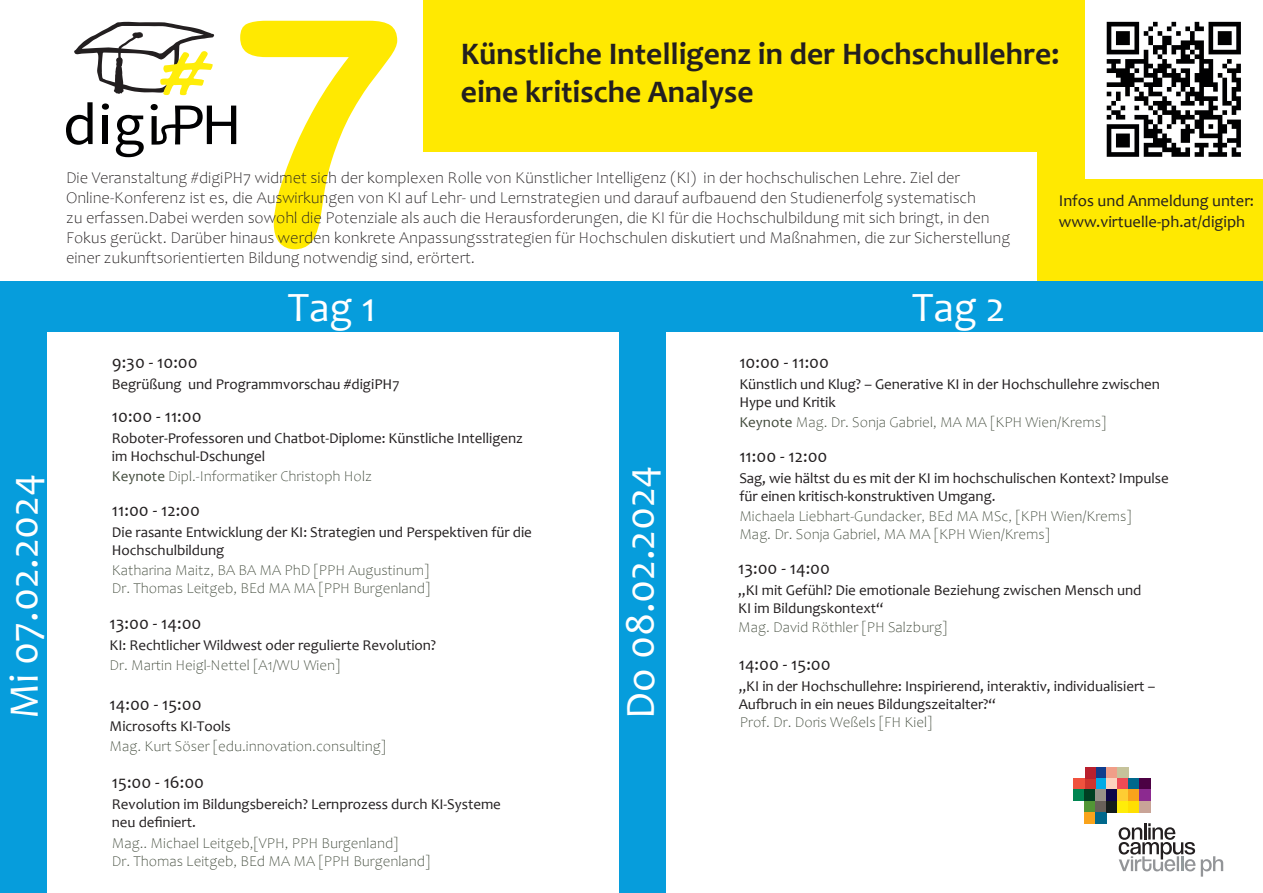
<style>
.page{position:relative;width:1263px;height:893px;background:#fff}
.page>*{position:absolute;margin:0;border:0;box-sizing:border-box;transform-origin:0 0}
.t1{font:316.8px "Arial Rounded MT Bold";color:#ffe901}
.t2{font:42px "Candara";color:#fff}
.t3{font:700 31.5px/37.8px "Candara";color:#231f20}
.t4{font:18px "Candara";color:#231f20}
.t5{font:300 16.5px/19.8px "Candara";color:#231f20}
.t6{font:16.5px/20.4px "Candara";color:#231f20}
.t7{font:15px/18px "Candara";letter-spacing:-.005em;color:#231f20}
.t8{font:300 15px/18px "Candara";color:#434c3d}
.s1{font-weight:400}
</style>
<div class="page">
<div style="left:1037px;top:130px;width:226px;height:153px;background:#ffe901"></div>
<div style="left:619px;top:281px;width:47px;height:612px;background:#069ddc"></div>
<div style="left:0;top:281px;width:47px;height:612px;background:#069ddc"></div>
<div style="left:423px;top:0;width:840px;height:151px;background:#ffe901"></div>
<img style="left:1086px;top:1px;width:177px;height:177px">
<svg style="left:66px;top:102px;width:27px;height:43px"></svg>
<svg style="left:102px;top:103px;width:7px;height:7px"></svg>
<div style="left:103px;top:116px;width:5px;height:28px;background:#000001"></div>
<svg style="left:116px;top:115px;width:28px;height:42px"></svg>
<svg style="left:151px;top:104px;width:85px;height:41px"></svg>
<svg style="left:74px;top:22px;width:140px;height:73px"></svg>
<div style="left:0;top:281px;width:1263px;height:51px;background:#069ddc"></div>
<div style="left:1095px;top:768px;width:11px;height:11px;background:#103d8c"></div>
<div style="left:1095px;top:779px;width:11px;height:11px;background:#00abe7"></div>
<div style="left:1084px;top:779px;width:11px;height:11px;background:#cf342e"></div>
<div style="left:1073px;top:779px;width:11px;height:11px;background:#f0523e"></div>
<div style="left:1073px;top:790px;width:11px;height:11px;background:#008551"></div>
<div style="left:1084px;top:790px;width:11px;height:11px;background:#003f22"></div>
<div style="left:1095px;top:790px;width:11px;height:11px;background:#989189"></div>
<div style="left:1084px;top:801px;width:11px;height:11px;background:#529635"></div>
<div style="left:1095px;top:801px;width:11px;height:11px;background:#686059"></div>
<div style="left:1084px;top:812px;width:11px;height:11px;background:#f9a31b"></div>
<div style="left:1095px;top:812px;width:11px;height:11px;background:#00688c"></div>
<div style="left:1084px;top:768px;width:11px;height:11px;background:#b9202e"></div>
<div style="left:1106px;top:768px;width:11px;height:11px;background:#f09e88"></div>
<div style="left:1117px;top:768px;width:11px;height:11px;background:#c6c39b"></div>
<div style="left:1106px;top:779px;width:11px;height:11px;background:#fcd2be"></div>
<div style="left:1117px;top:779px;width:11px;height:11px;background:#ef4b55"></div>
<div style="left:1106px;top:790px;width:11px;height:11px;background:#0d0449"></div>
<div style="left:1117px;top:790px;width:11px;height:11px;background:#fecd33"></div>
<div style="left:1106px;top:801px;width:11px;height:11px;background:#141c1b"></div>
<div style="left:1117px;top:801px;width:11px;height:11px;background:#ffed09"></div>
<div style="left:1128px;top:779px;width:11px;height:11px;background:#00688c"></div>
<div style="left:1139px;top:779px;width:11px;height:11px;background:#4c0144"></div>
<div style="left:1128px;top:790px;width:11px;height:11px;background:#f9a31b"></div>
<div style="left:1139px;top:790px;width:11px;height:11px;background:#8c2a90"></div>
<div style="left:1128px;top:801px;width:11px;height:11px;background:#ffdf01"></div>
<div style="left:1139px;top:801px;width:11px;height:11px;background:#c9a497"></div>
<svg style="left:1118px;top:823px;width:105px;height:54px"></svg>
<h1 class="t1" style="left:217px;top:-54px;width:190px">7</h1>
<h3 class="t3" style="left:461px;top:35px;width:600px">Künstliche Intelligenz in der Hochschullehre: eine kritische Analyse</h3>
<p class="t5" style="left:66px;top:168px;width:945px">Die Veranstaltung #digiPH7 widmet sich der komplexen Rolle von Künstlicher Intelligenz (KI) in der hochschulischen Lehre. Ziel der Online-Konferenz ist es, die Auswirkungen von KI auf Lehr- und Lernstrategien und darauf aufbauend den Studienerfolg systematisch<br>zu erfassen.Dabei werden sowohl die Potenziale als auch die Herausforderungen, die KI für die Hochschulbildung mit sich bringt, in den Fokus gerückt. Darüber hinaus werden konkrete Anpassungsstrategien für Hochschulen diskutiert und Maßnahmen, die zur Sicherstellung einer zukunftsorientierten Bildung notwendig sind, erörtert.</p>
<p class="t6" style="left:1059px;top:191px;width:197px">Infos und Anmeldung unter: www.virtuelle-ph.at/digiph</p>
<h2 class="t2" style="left:288px;top:281px;width:90px">Tag 1</h2>
<h2 class="t2" style="left:912px;top:281px;width:95px">Tag 2</h2>
<p class="t4" style="left:112px;top:350px;width:87px">9:30 - 10:00</p>
<p class="t7" style="left:112px;top:374px;width:289px">Begrüßung und Programmvorschau #digiPH7</p>
<p class="t4" style="left:112px;top:405px;width:91px">10:00 - 11:00</p>
<p class="t7" style="left:112px;top:429px;width:412px">Roboter-Professoren und Chatbot-Diplome: Künstliche Intelligenz im Hochschul-Dschungel</p>
<h2 class="t2" style="left:-2px;top:719px;width:246px;rotate:-90deg">Mi 07.02.2024</h2>
<h2 class="t2" style="left:614px;top:719px;width:255px;rotate:-90deg">Do 08.02.2024</h2>
<p class="t8" style="left:112px;top:467px;width:262px"><span class="s1">Keynote</span> Dipl.-Informatiker Christoph Holz</p>
<p class="t4" style="left:112px;top:499px;width:90px">11:00 - 12:00</p>
<p class="t7" style="left:112px;top:523px;width:422px">Die rasante Entwicklung der KI: Strategien und Perspektiven für die<br>Hochschulbildung</p>
<p class="t8" style="left:112px;top:562px;width:320px">Katharina Maitz, BA BA MA PhD [PPH Augustinum]<br>Dr. Thomas Leitgeb, BEd MA MA [PPH Burgenland]</p>
<p class="t4" style="left:110px;top:612px;width:93px">13:00 - 14:00</p>
<p class="t7" style="left:110px;top:636px;width:328px">KI: Rechtlicher Wildwest oder regulierte Revolution?</p>
<p class="t8" style="left:110px;top:657px;width:232px">Dr. Martin Heigl-Nettel [A1/WU Wien]</p>
<p class="t4" style="left:110px;top:692px;width:93px">14:00 - 15:00</p>
<p class="t7" style="left:110px;top:717px;width:123px">Microsofts KI-Tools</p>
<p class="t8" style="left:110px;top:738px;width:278px">Mag. Kurt Söser [edu.innovation.consulting]</p>
<p class="t4" style="left:112px;top:770px;width:94px">15:00 - 16:00</p>
<p class="t7" style="left:112px;top:794px;width:391px">Revolution im Bildungsbereich? Lernprozess durch KI-Systeme neu definiert.</p>
<p class="t8" style="left:112px;top:834px;width:320px">Mag.. Michael Leitgeb,[VPH, PPH Burgenland]<br>Dr. Thomas Leitgeb, BEd MA MA [PPH Burgenland]</p>
<p class="t4" style="left:739px;top:350px;width:91px">10:00 - 11:00</p>
<p class="t7" style="left:739px;top:374px;width:422px">Künstlich und Klug? – Generative KI in der Hochschullehre zwischen<br>Hype und Kritik</p>
<p class="t8" style="left:739px;top:413px;width:369px"><span class="s1">Keynote</span> Mag. Dr. Sonja Gabriel, MA MA [KPH Wien/Krems]</p>
<p class="t4" style="left:739px;top:445px;width:90px">11:00 - 12:00</p>
<p class="t7" style="left:739px;top:469px;width:431px">Sag, wie hältst du es mit der KI im hochschulischen Kontext? Impulse für einen kritisch-konstruktiven Umgang.</p>
<p class="t8" style="left:739px;top:507px;width:394px">Michaela Liebhart-Gundacker, BEd MA MSc, [KPH Wien/Krems]<br>Mag. Dr. Sonja Gabriel, MA MA [KPH Wien/Krems]</p>
<p class="t4" style="left:738px;top:557px;width:93px">13:00 - 14:00</p>
<p class="t7" style="left:738px;top:581px;width:405px">„KI mit Gefühl? Die emotionale Beziehung zwischen Mensch und<br>KI im Bildungskontext“</p>
<p class="t8" style="left:738px;top:618px;width:211px">Mag. David Röthler [PH Salzburg]</p>
<p class="t4" style="left:739px;top:653px;width:93px">14:00 - 15:00</p>
<p class="t7" style="left:739px;top:677px;width:418px">„KI in der Hochschullehre: Inspirierend, interaktiv, individualisiert –<br>Aufbruch in ein neues Bildungszeitalter?“</p>
<p class="t8" style="left:740px;top:714px;width:194px">Prof. Dr. Doris Weßels [FH Kiel]</p>
</div>
